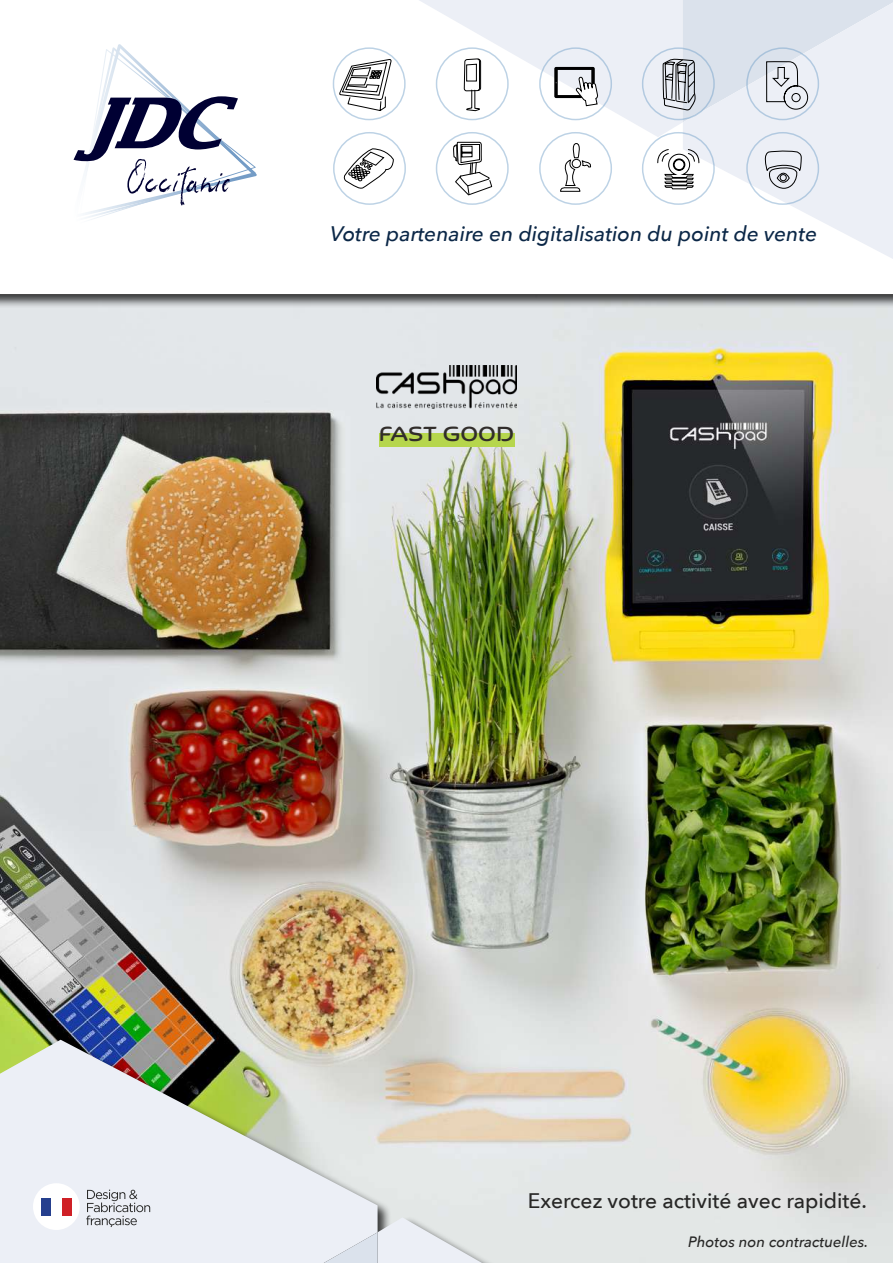
<style>
.page{position:relative;width:893px;height:1263px;background:#fff}
.page>*{position:absolute;margin:0;border:0;box-sizing:border-box;transform-origin:0 0}
.t1{font:22.5px "Kaili FY";color:#312d2a}
.t2{font:italic 500 21px "Avenir Next";color:#0b2747}
.t3{font:500 21px "Avenir Next";color:#272726}
.t4{font:italic 500 15px "Avenir Next";color:#272726}
</style>
<div class="page">
<img style="left:0;top:308px;width:893px;height:955px">
<div style="left:0;top:0;width:893px;height:308px;background:#000;opacity:.75"></div>
<div style="left:0;top:0;width:893px;height:294px;background:#fff"></div>
<svg style="left:689px;top:195px;width:204px;height:64px"></svg>
<div style="left:0;top:1038px;width:685px;height:225px;background:#000;opacity:.75"></div>
<svg style="left:378px;top:1217px;width:104px;height:46px"></svg>
<svg style="left:0;top:1040px;width:378px;height:223px;fill:#eceff6"></svg>
<svg style="left:0;top:1247px;width:29px;height:16px"></svg>
<svg style="left:73px;top:44px;width:184px;height:176px"></svg>
<div style="left:333px;top:132px;width:73px;height:73px;border:2px solid #6c9cc6;border-radius:50%"></div>
<div style="left:333px;top:47px;width:73px;height:73px;border:2px solid #6c9cc6;border-radius:50%"></div>
<svg style="left:339px;top:59px;width:53px;height:52px"></svg>
<svg style="left:343px;top:148px;width:51px;height:41px"></svg>
<svg style="left:419px;top:0;width:474px;height:195px"></svg>
<img style="left:377px;top:366px;width:139px;height:42px">
<div style="left:379px;top:433px;width:135px;height:13px;background:#b6d64d"></div>
<svg style="left:86px;top:1190px;width:64px;height:37px"></svg>
<div style="left:33px;top:1183px;width:47px;height:47px;background:#fff;border-radius:50%"></div>
<div style="left:41px;top:1198px;width:10px;height:17px;background:#253f8e"></div>
<div style="left:62px;top:1198px;width:10px;height:17px;background:#cf2026"></div>
<p class="t2" style="left:330px;top:215px;width:488px">Votre partenaire en digitalisation du point de vente</p>
<p class="t1" style="left:379px;top:416px;width:137px">FAST GOOD</p>
<p class="t3" style="left:528px;top:1182px;width:341px">Exercez votre activité avec rapidité.</p>
<p class="t4" style="left:688px;top:1228px;width:182px">Photos non contractuelles.</p>
</div>
